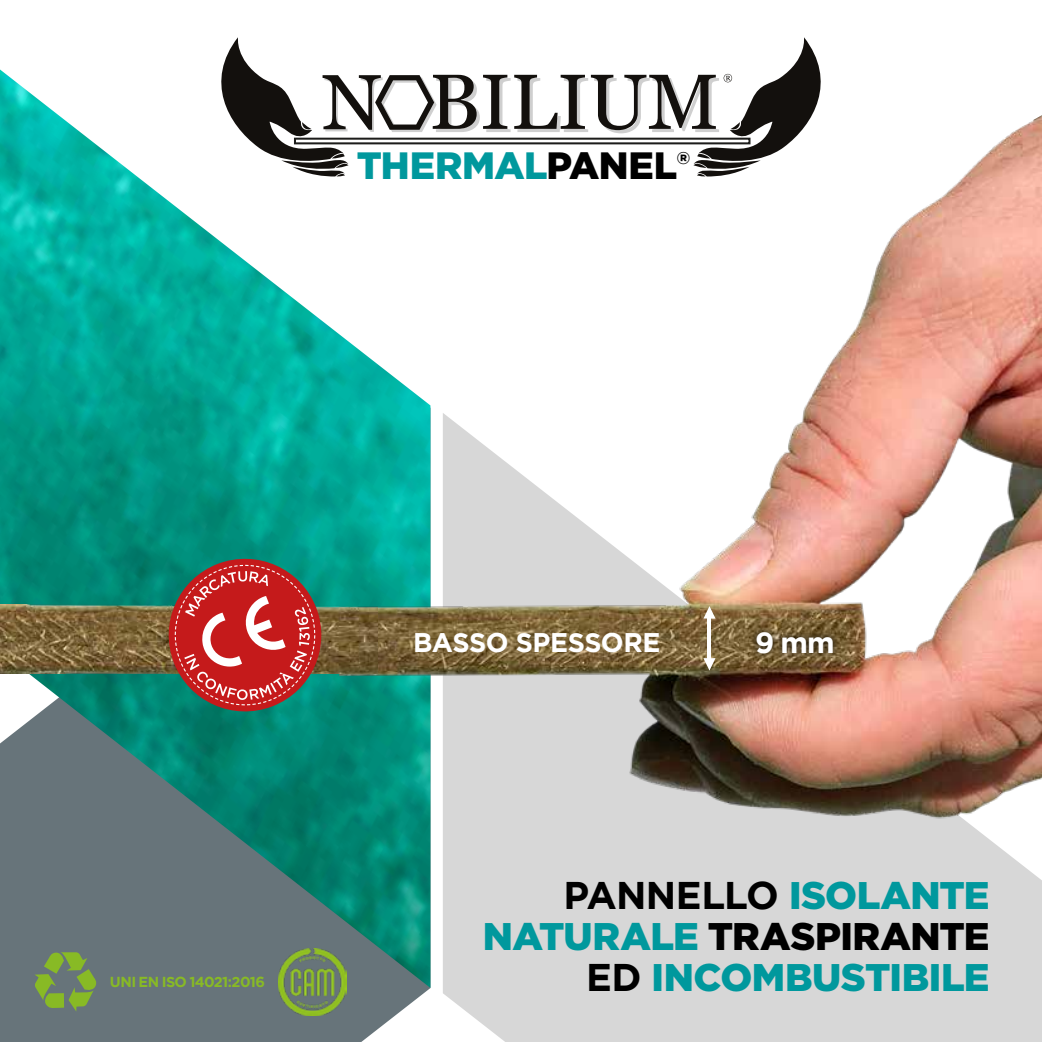
<style>
.page{position:relative;width:1042px;height:1042px;background:#fff}
.page>*{position:absolute;margin:0;border:0;box-sizing:border-box;transform-origin:0 0}
.t1{font:900 38.5px/41.5px "Gotham";letter-spacing:-.015em;color:#00989d;text-align:right}
.t2{font:900 37.98px "Gotham";letter-spacing:-.02em;color:#00989d}
.t3{font:700 29.05px "Gotham";color:#fff}
.t4{font:700 26.95px "Gotham";letter-spacing:-.02em;color:#fff}
.t5{font:900 16.97px "Gotham";color:#000}
.t6{font:700 14.53px "Gotham";letter-spacing:-.04em;color:#88ba25}
.s1{color:#000}
.s2{font-weight:700;color:#000}
</style>
<div class="page">
<div style="left:639px;top:848px;width:403px;height:194px;background:#d7d7d7"></div>
<svg style="left:0;top:848px;width:639px;height:194px;background:#b9bdbe"></svg>
<img style="left:0;top:69px;width:430px;height:919px">
<img style="left:339px;top:115px;width:703px;height:733px">
<div style="left:750px;top:625px;width:90px;height:34px;background:#000;opacity:.75"></div>
<svg style="left:703px;top:606px;width:12px;height:12px"></svg>
<svg style="left:703px;top:658px;width:12px;height:12px"></svg>
<hr style="left:708px;top:613px;width:3px;height:49px;background:#fff">
<svg style="left:204px;top:37px;width:634px;height:140px"></svg>
<div style="left:352px;top:152px;width:337px;height:31px;background:#fff"></div>
<img style="left:0;top:604px;width:377px;height:69px">
<svg style="left:159px;top:549px;width:172px;height:172px;background:#865951"></svg>
<svg style="left:34px;top:952px;width:63px;height:59px;background:#759155"></svg>
<img style="left:279px;top:948px;width:67px;height:67px">
<p class="t2" style="left:357px;top:144px;width:322px">THERMAL<span class="s1">PANEL</span></p>
<p class="t5" style="left:676px;top:148px;width:16px">®</p>
<p class="t6" style="left:110px;top:973px;width:157px">UNI EN ISO 14021:2016</p>
<p class="t4" style="left:413px;top:626px;width:249px">BASSO SPESSORE</p>
<p class="t3" style="left:755px;top:625px;width:81px">9 mm</p>
<p class="t1" style="left:483px;top:873px;width:508px"><span class="s2">PANNELLO</span> ISOLANTE<br>NATURALE <span class="s1">TRASPIRANTE<br></span><span class="s2">ED</span> INCOMBUSTIBILE</p>
</div>
